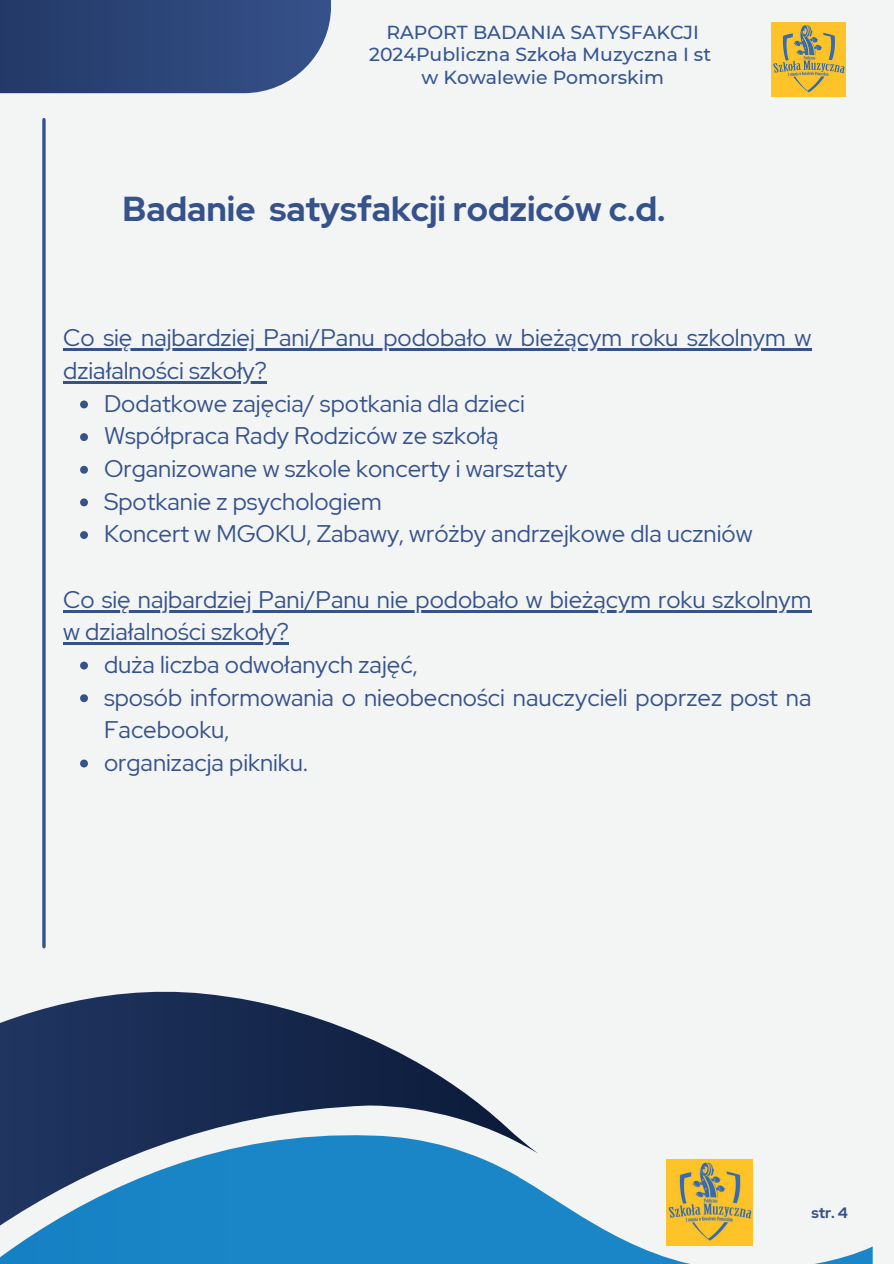
<style>
.page{position:relative;width:894px;height:1264px;background:#fff}
.page>*{position:absolute;margin:0;border:0;box-sizing:border-box;transform-origin:0 0}
.t1{font:700 34.5px "Red Hat Display";color:#36528b}
.t2{font:24px/32.7px "Red Hat Display";color:#36528b}
.t3{font:500 18.75px/22.5px "Montserrat";color:#355691;text-align:center}
.t4{font:700 15px "Red Hat Display";color:#36528b}
</style>
<div class="page">
<div style="left:0;top:0;width:893px;height:1263px;background:#f3f4f4"></div>
<svg style="left:538px;top:1159px;width:334px;height:104px"></svg>
<svg style="left:0;top:991px;width:538px;height:272px"></svg>
<svg style="left:0;top:0;width:330px;height:93px;background:#354d7e"></svg>
<svg style="left:42px;top:120px;width:4px;height:826px;background:#536b9b"></svg>
<img style="left:771px;top:22px;width:74px;height:74px">
<img style="left:666px;top:1159px;width:86px;height:86px">
<hr style="left:63px;top:349px;width:748px;height:2px;background:#36528b">
<hr style="left:63px;top:381px;width:204px;height:2px;background:#36528b">
<svg style="left:80px;top:400px;width:8px;height:8px"></svg>
<svg style="left:80px;top:433px;width:8px;height:8px"></svg>
<svg style="left:80px;top:466px;width:8px;height:7px"></svg>
<svg style="left:80px;top:498px;width:8px;height:8px"></svg>
<svg style="left:80px;top:531px;width:8px;height:8px"></svg>
<hr style="left:63px;top:610px;width:748px;height:2px;background:#36528b">
<hr style="left:63px;top:642px;width:226px;height:2px;background:#36528b">
<svg style="left:80px;top:661px;width:8px;height:8px"></svg>
<svg style="left:80px;top:694px;width:8px;height:8px"></svg>
<svg style="left:80px;top:759px;width:8px;height:8px"></svg>
<h1 class="t3" style="left:369px;top:21px;width:343px">RAPORT BADANIA SATYSFAKCJI<br>2024Publiczna Szkoła Muzyczna I st w Kowalewie Pomorskim</h1>
<h2 class="t1" style="left:122px;top:186px;width:544px">Badanie satysfakcji rodziców c.d.</h2>
<p class="t2" style="left:63px;top:321px;width:749px">Co się najbardziej Pani/Panu podobało w bieżącym roku szkolnym w</p>
<p class="t2" style="left:104px;top:354px;width:422px;text-indent:-41px">działalności szkoły?<br>Dodatkowe zajęcia/ spotkania dla dzieci</p>
<p class="t2" style="left:104px;top:419px;width:396px">Współpraca Rady Rodziców ze szkołą</p>
<p class="t2" style="left:104px;top:452px;width:464px">Organizowane w szkole koncerty i warsztaty</p>
<h2 class="t2" style="left:104px;top:485px;width:279px">Spotkanie z psychologiem</h2>
<p class="t2" style="left:104px;top:517px;width:650px">Koncert w MGOKU, Zabawy, wróżby andrzejkowe dla uczniów</p>
<p class="t2" style="left:63px;top:582px;width:749px">Co się najbardziej Pani/Panu nie podobało w bieżącym roku szkolnym</p>
<p class="t2" style="left:104px;top:615px;width:315px;text-indent:-41px">w działalności szkoły?<br>duża liczba odwołanych zajęć,</p>
<p class="t2" style="left:104px;top:680px;width:708px">sposób informowania o nieobecności nauczycieli poprzez post na</p>
<p class="t2" style="left:104px;top:713px;width:205px">Facebooku, organizacja pikniku.</p>
<p class="t4" style="left:811px;top:1202px;width:38px">str. 4</p>
</div>
